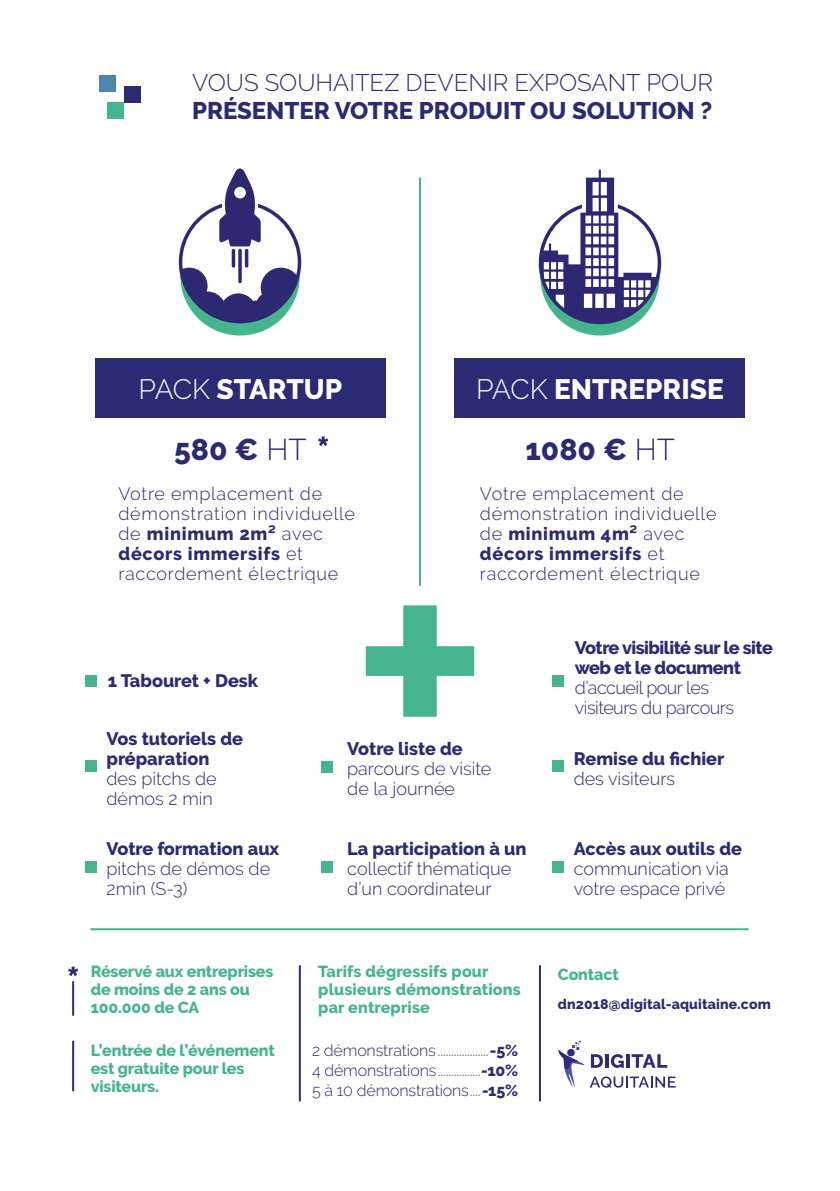
<style>
.page{position:relative;width:840px;height:1191px;background:#fff}
.page>*{position:absolute;margin:0;border:0;box-sizing:border-box;transform-origin:0 0}
.t1{font:800 30px "Raleway";color:#2b2b73}
.t2{font:800 28px "Raleway";color:#fff}
.t3{font:300 24px/28.8px "Raleway";color:#2b2b73}
.t4{font:300 18px/20px "Raleway";color:#2b2b73}
.t5{font:300 18px/20px "Raleway";letter-spacing:.04em;color:#2b2b73}
.t6{font:800 18px/20px "Raleway";letter-spacing:-.015em;color:#2b2b73}
.t7{font:300 18px "Raleway";letter-spacing:-.03em;color:#2b2b73}
.t8{font:800 16px/18px "Raleway";letter-spacing:-.01em;color:#46b48c}
.t9{font:300 16px "Raleway";letter-spacing:-.01em;color:#2b2b73}
.t10{font:800 16px/18px "Raleway";letter-spacing:.01em;color:#46b48c}
.t11{font:800 14px "Raleway";letter-spacing:.01em;color:#2b2b73}
.s1{font-weight:800}
.s2{font-weight:300}
</style>
<div class="page">
<div style="left:454px;top:358px;width:290px;height:60px;background:#2b2b73"></div>
<div style="left:95px;top:358px;width:290px;height:60px;background:#2b2b73"></div>
<svg style="left:365px;top:605px;width:109px;height:111px"></svg>
<div style="left:107px;top:102px;width:17px;height:17px;background:#46b48c"></div>
<div style="left:124px;top:86px;width:17px;height:16px;background:#2b2b73"></div>
<div style="left:99px;top:75px;width:17px;height:17px;background:#4c87ab"></div>
<hr style="left:419px;top:178px;width:2px;height:408px;background:#46b48c">
<hr style="left:90px;top:928px;width:658px;height:2px;background:#46b48c">
<hr style="left:299px;top:965px;width:2px;height:136px;background:#2b2b73">
<hr style="left:538px;top:965px;width:2px;height:136px;background:#2b2b73">
<hr style="left:72px;top:981px;width:2px;height:34px;background:#2b2b73">
<hr style="left:72px;top:1040px;width:2px;height:51px;background:#2b2b73">
<svg style="left:538px;top:170px;width:122px;height:165px"></svg>
<svg style="left:179px;top:168px;width:122px;height:167px"></svg>
<svg style="left:318px;top:436px;width:10px;height:10px"></svg>
<svg style="left:68px;top:966px;width:10px;height:10px"></svg>
<div style="left:85px;top:675px;width:11px;height:12px;background:#46b48c"></div>
<div style="left:551px;top:675px;width:12px;height:12px;background:#46b48c"></div>
<div style="left:85px;top:760px;width:11px;height:12px;background:#46b48c"></div>
<div style="left:551px;top:760px;width:12px;height:12px;background:#46b48c"></div>
<div style="left:321px;top:861px;width:12px;height:12px;background:#46b48c"></div>
<div style="left:321px;top:761px;width:12px;height:11px;background:#46b48c"></div>
<div style="left:85px;top:860px;width:11px;height:12px;background:#46b48c"></div>
<div style="left:551px;top:860px;width:12px;height:12px;background:#46b48c"></div>
<svg style="left:558px;top:1040px;width:117px;height:48px"></svg>
<p class="t3" style="left:192px;top:68px;width:522px">VOUS SOUHAITEZ DEVENIR EXPOSANT POUR<br><span class="s1">PRÉSENTER VOTRE PRODUIT OU SOLUTION ?</span></p>
<p class="t2" style="left:138px;top:373px;width:205px"><span class="s2">PACK</span> STARTUP</p>
<p class="t2" style="left:476px;top:373px;width:249px"><span class="s2">PACK</span> ENTREPRISE</p>
<p class="t1" style="left:174px;top:432px;width:134px">580 € <span class="s2">HT</span></p>
<p class="t1" style="left:525px;top:432px;width:151px">1080 € <span class="s2">HT</span></p>
<p class="t5" style="left:118px;top:484px;width:238px">Votre emplacement de démonstration individuelle de <span class="s1">minimum 2m²</span> avec <span class="s1">décors immersifs</span> et raccordement électrique</p>
<p class="t5" style="left:479px;top:484px;width:238px">Votre emplacement de démonstration individuelle de <span class="s1">minimum 4m²</span> avec <span class="s1">décors immersifs</span> et raccordement électrique</p>
<p class="t6" style="left:108px;top:670px;width:152px">1 Tabouret + Desk</p>
<p class="t6" style="left:106px;top:728px;width:138px">Vos tutoriels de préparation</p>
<p class="t4" style="left:106px;top:768px;width:112px">des pitchs de</p>
<p class="t4" style="left:106px;top:788px;width:108px">démos 2 min</p>
<p class="t4" style="left:347px;top:738px;width:146px"><span class="s1">Votre liste de </span>parcours de visite</p>
<p class="t4" style="left:347px;top:778px;width:109px">de la journée</p>
<p class="t6" style="left:574px;top:637px;width:199px">Votre visibilité sur le site web et le document <span class="s2">d’accueil pour les</span></p>
<p class="t7" style="left:574px;top:697px;width:161px">visiteurs du parcours</p>
<p class="t6" style="left:573px;top:748px;width:152px">Remise du fichier <span class="s2">des visiteurs</span></p>
<p class="t4" style="left:106px;top:838px;width:174px"><span class="s1">Votre formation aux </span>pitchs de démos de<br>2min (S-3)</p>
<p class="t4" style="left:573px;top:838px;width:170px"><span class="s1">Accès aux outils de </span>communication via votre espace privé</p>
<p class="t4" style="left:347px;top:838px;width:181px"><span class="s1">La participation à un </span>collectif thématique d’un coordinateur</p>
<p class="t8" style="left:91px;top:962px;width:184px">Réservé aux entreprises de moins de 2 ans ou<br>100.000 de CA</p>
<p class="t8" style="left:91px;top:1041px;width:186px">L’entrée de l’événement est gratuite pour les visiteurs.</p>
<p class="t10" style="left:318px;top:962px;width:204px">Tarifs dégressifs pour plusieurs démonstrations par entreprise</p>
<p class="t8" style="left:557px;top:965px;width:62px">Contact</p>
<p class="t11" style="left:557px;top:996px;width:214px">dn2018@digital-aquitaine.com</p>
<p class="t9" style="left:312px;top:1040px;width:208px">2 démonstrations...................<span class="s1">-5%</span></p>
<p class="t9" style="left:312px;top:1060px;width:208px">4 démonstrations................<span class="s1">-10%</span></p>
<p class="t9" style="left:312px;top:1080px;width:208px">5 à 10 démonstrations....<span class="s1">-15%</span></p>
</div>
